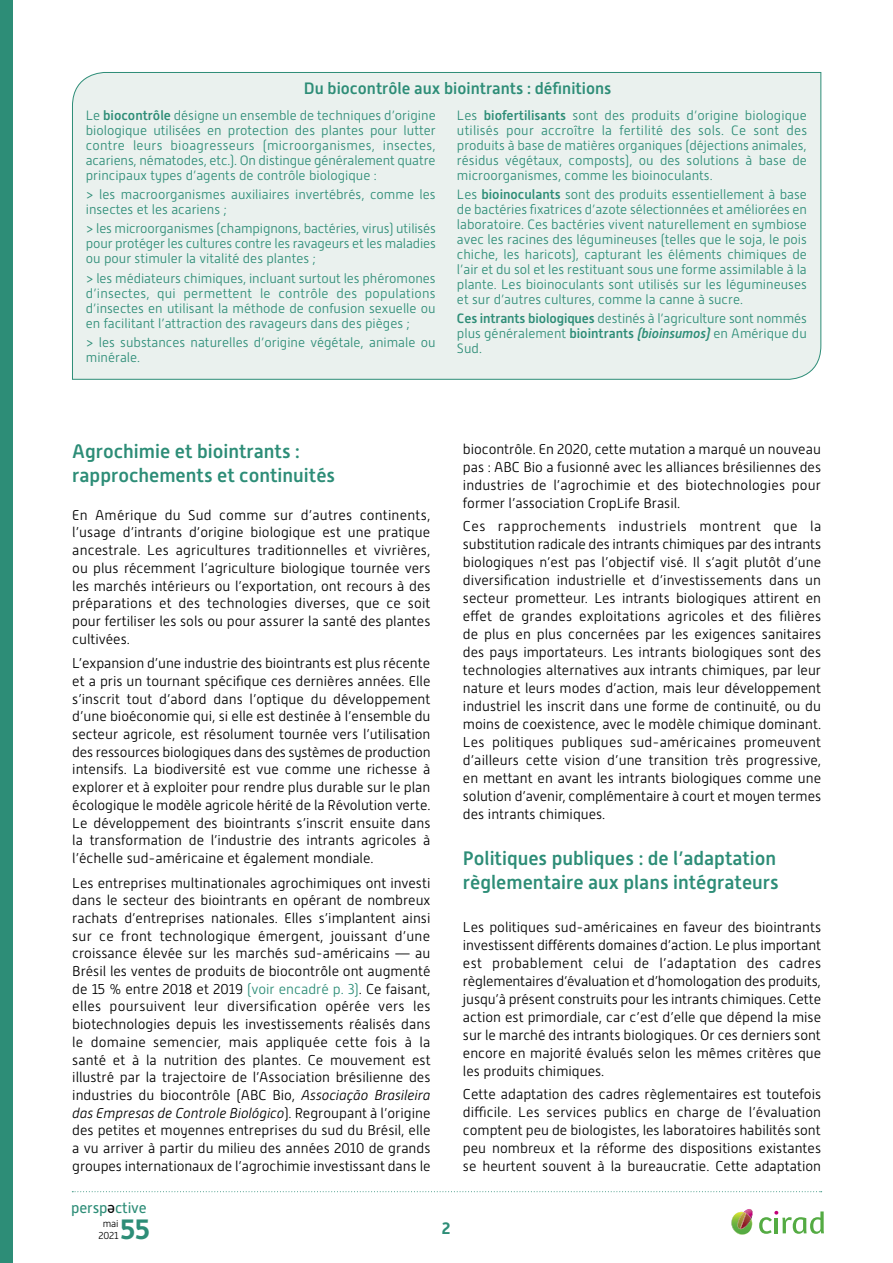
<style>
.page{position:relative;width:893px;height:1263px;background:#fff}
.page>*{position:absolute;margin:0;border:0;box-sizing:border-box;transform-origin:0 0}
.t1{font:700 27.9px "Alwyn New";color:#2d8d77}
.t2{font:500 19.5px/24px "Alwyn New";color:#2d8d77}
.t3{font:500 16.5px "Alwyn New";color:#2d8d77}
.t4{font:700 16.5px "Alwyn New";color:#2d8d77}
.t5{font:15.15px "Alwyn New";letter-spacing:-.01em;color:#2d8d77}
.t6{font:15.15px "Alwyn New";color:#000}
.t7{font:300 14.25px/17.7px "Alwyn New";color:#000;text-align:justify}
.t8{font:300 13.5px/15px "Alwyn New";color:#2d8d77;text-align:justify}
.t9{font:300 10.05px/12px "Alwyn New";letter-spacing:-.025em;color:#000;text-align:center}
.s1{font-weight:500}
.s2{font-weight:500;font-style:italic}
.s3{color:#2d8d77}
.s4{font-style:italic}
</style>
<div class="page">
<svg style="left:72px;top:1191px;width:750px;height:1px"></svg>
<div style="left:0;top:0;width:13px;height:1263px;background:#2d8d77"></div>
<svg style="left:731px;top:1209px;width:22px;height:26px"></svg>
<svg style="left:759px;top:1211px;width:65px;height:23px"></svg>
<div style="left:72px;top:72px;width:749px;height:308px;background:#eaf1ee"></div>
<p class="t3" style="left:304px;top:79px;width:309px">Du biocontrôle aux biointrants : définitions</p>
<p class="t8" style="left:86px;top:108px;width:351px">Le <span class="s1">biocontrôle</span> désigne un ensemble de techniques d’origine biologique utilisées en protection des plantes pour lutter contre leurs bioagresseurs (microorganismes, insectes, acariens, nématodes, etc.). On distingue généralement quatre principaux types d’agents de contrôle biologique :</p>
<p class="t8" style="left:86px;top:187px;width:351px">&gt; les macroorganismes auxiliaires invertébrés, comme les insectes et les acariens ;</p>
<p class="t8" style="left:86px;top:221px;width:352px">&gt; les microorganismes (champignons, bactéries, virus) utilisés pour protéger les cultures contre les ravageurs et les maladies ou pour stimuler la vitalité des plantes ;</p>
<p class="t8" style="left:86px;top:270px;width:351px">&gt; les médiateurs chimiques, incluant surtout les phéromones d’insectes, qui permettent le contrôle des populations d’insectes en utilisant la méthode de confusion sexuelle ou en facilitant l’attraction des ravageurs dans des pièges ;</p>
<p class="t8" style="left:86px;top:335px;width:351px">&gt; les substances naturelles d’origine végétale, animale ou minérale.</p>
<p class="t8" style="left:457px;top:108px;width:352px">Les <span class="s1">biofertilisants</span> sont des produits d’origine biologique utilisés pour accroître la fertilité des sols. Ce sont des produits à base de matières organiques (déjections animales, résidus végétaux, composts), ou des solutions à base de microorganismes, comme les bioinoculants.</p>
<p class="t8" style="left:457px;top:187px;width:352px">Les <span class="s1">bioinoculants</span> sont des produits essentiellement à base de bactéries fixatrices d’azote sélectionnées et améliorées en laboratoire. Ces bactéries vivent naturellement en symbiose avec les racines des légumineuses (telles que le soja, le pois chiche, les haricots), capturant les éléments chimiques de l’air et du sol et les restituant sous une forme assimilable à la plante. Les bioinoculants sont utilisés sur les légumineuses et sur d’autres cultures, comme la canne à sucre.</p>
<p class="t8" style="left:457px;top:311px;width:351px"><span class="s1">Ces intrants biologiques</span> destinés à l’agriculture sont nommés plus généralement <span class="s1">biointrants</span> <span class="s2">(bioinsumos)</span> en Amérique du Sud.</p>
<h2 class="t2" style="left:72px;top:440px;width:264px">Agrochimie et biointrants : rapprochements et continuités</h2>
<p class="t7" style="left:72px;top:506px;width:360px">En Amérique du Sud comme sur d’autres continents, l’usage d’intrants d’origine biologique est une pratique ancestrale. Les agricultures traditionnelles et vivrières, ou plus récemment l’agriculture biologique tournée vers les marchés intérieurs ou l’exportation, ont recours à des préparations et des technologies diverses, que ce soit pour fertiliser les sols ou pour assurer la santé des plantes cultivées.</p>
<p class="t7" style="left:72px;top:654px;width:360px">L’expansion d’une industrie des biointrants est plus récente et a pris un tournant spécifique ces dernières années. Elle s’inscrit tout d’abord dans l’optique du développement d’une bioéconomie qui, si elle est destinée à l’ensemble du secteur agricole, est résolument tournée vers l’utilisation des ressources biologiques dans des systèmes de production intensifs. La biodiversité est vue comme une richesse à explorer et à exploiter pour rendre plus durable sur le plan écologique le modèle agricole hérité de la Révolution verte.<br>Le développement des biointrants s’inscrit ensuite dans la transformation de l’industrie des intrants agricoles à l’échelle sud-américaine et également mondiale.</p>
<p class="t7" style="left:72px;top:874px;width:360px">Les entreprises multinationales agrochimiques ont investi dans le secteur des biointrants en opérant de nombreux rachats d’entreprises nationales. Elles s’implantent ainsi sur ce front technologique émergent, jouissant d’une croissance élevée sur les marchés sud-américains — au Brésil les ventes de produits de biocontrôle ont augmenté de 15 % entre 2018 et 2019 <span class="s3">(voir encadré p. 3)</span>. Ce faisant, elles poursuivent leur diversification opérée vers les biotechnologies depuis les investissements réalisés dans le domaine semencier, mais appliquée cette fois à la santé et à la nutrition des plantes. Ce mouvement est illustré par la trajectoire de l’Association brésilienne des industries du biocontrôle (ABC Bio, <span class="s4">Associação Brasileira das Empresas de Controle Biológico</span>). Regroupant à l’origine des petites et moyennes entreprises du sud du Brésil, elle a vu arriver à partir du milieu des années 2010 de grands groupes internationaux de l’agrochimie investissant dans le</p>
<p class="t5" style="left:71px;top:1199px;width:77px">persp ctive</p>
<p class="t6" style="left:115px;top:1219px;width:9px;rotate:-180deg">e</p>
<p class="t9" style="left:98px;top:1217px;width:21px">mai<br>2021</p>
<h1 class="t1" style="left:121px;top:1213px;width:31px">55</h1>
<p class="t4" style="left:442px;top:1219px;width:10px">2</p>
<p class="t7" style="left:463px;top:440px;width:360px">biocontrôle. En 2020, cette mutation a marqué un nouveau pas : ABC Bio a fusionné avec les alliances brésiliennes des industries de l’agrochimie et des biotechnologies pour former l’association CropLife Brasil.</p>
<p class="t7" style="left:463px;top:517px;width:360px">Ces rapprochements industriels montrent que la substitution radicale des intrants chimiques par des intrants biologiques n’est pas l’objectif visé. Il s’agit plutôt d’une diversification industrielle et d’investissements dans un secteur prometteur. Les intrants biologiques attirent en effet de grandes exploitations agricoles et des filières de plus en plus concernées par les exigences sanitaires des pays importateurs. Les intrants biologiques sont des technologies alternatives aux intrants chimiques, par leur nature et leurs modes d’action, mais leur développement industriel les inscrit dans une forme de continuité, ou du moins de coexistence, avec le modèle chimique dominant.<br>Les politiques publiques sud-américaines promeuvent d’ailleurs cette vision d’une transition très progressive, en mettant en avant les intrants biologiques comme une solution d’avenir, complémentaire à court et moyen termes des intrants chimiques.</p>
<h2 class="t2" style="left:463px;top:846px;width:317px">Politiques publiques : de l’adaptation règlementaire aux plans intégrateurs</h2>
<p class="t7" style="left:463px;top:918px;width:360px">Les politiques sud-américaines en faveur des biointrants investissent différents domaines d’action. Le plus important est probablement celui de l’adaptation des cadres règlementaires d’évaluation et d’homologation des produits, jusqu’à présent construits pour les intrants chimiques. Cette action est primordiale, car c’est d’elle que dépend la mise sur le marché des intrants biologiques. Or ces derniers sont encore en majorité évalués selon les mêmes critères que les produits chimiques.</p>
<p class="t7" style="left:463px;top:1085px;width:360px">Cette adaptation des cadres règlementaires est toutefois difficile. Les services publics en charge de l’évaluation comptent peu de biologistes, les laboratoires habilités sont peu nombreux et la réforme des dispositions existantes se heurtent souvent à la bureaucratie. Cette adaptation</p>
</div>
